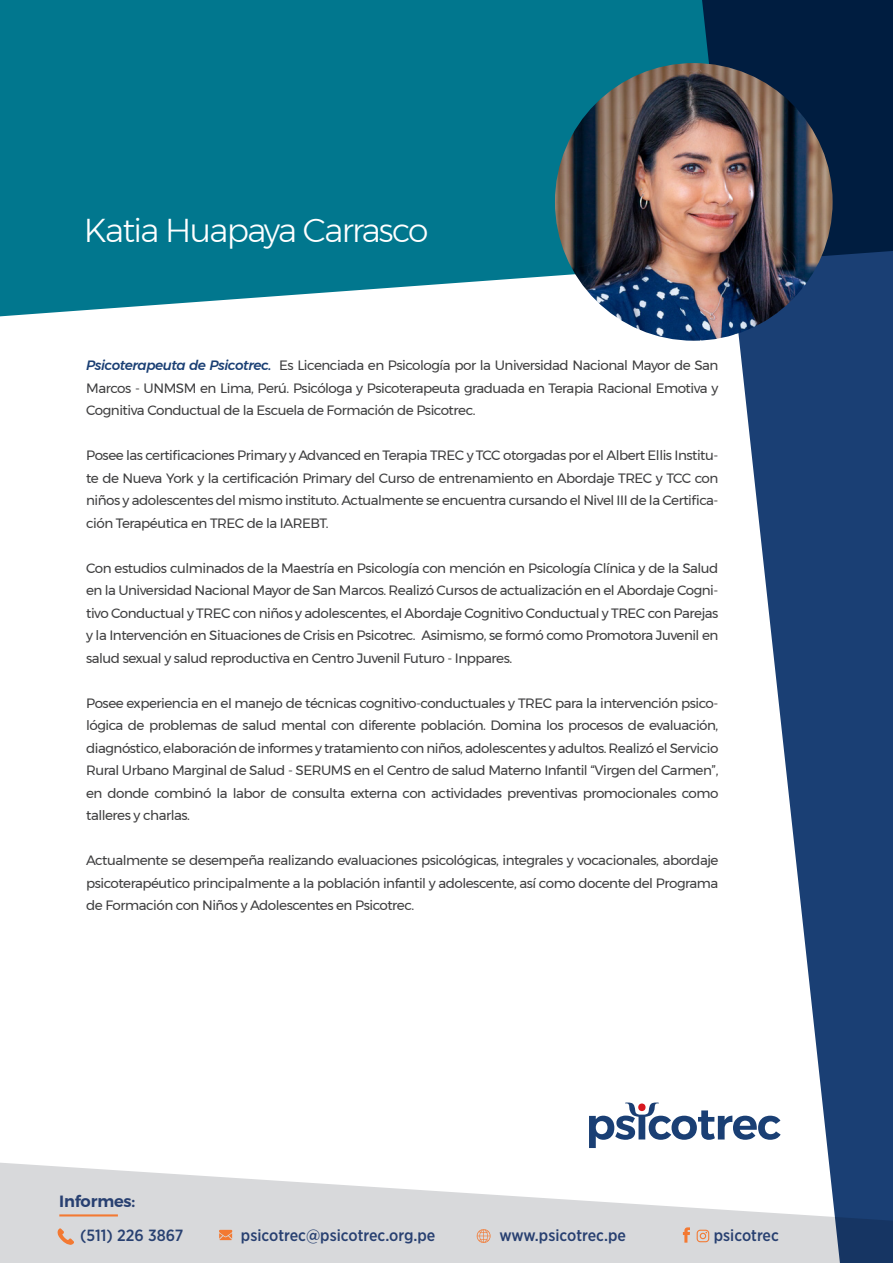
<style>
.page{position:relative;width:893px;height:1263px;background:#fff}
.page>*{position:absolute;margin:0;border:0;box-sizing:border-box;transform-origin:0 0}
.t1{font:300 33px "Montserrat";letter-spacing:-.05em;color:#fff}
.t2{font:500 16.2px "Gotham Narrow";color:#284071}
.t3{font:600 16.2px "Montserrat";letter-spacing:-.01em;color:#284071}
.t4{font:13.5px/22.5px "Montserrat";letter-spacing:-.035em;color:#3e3e3f;text-align:justify}
.s1{font-weight:500;font-style:italic;color:#1a3f74}
</style>
<div class="page">
<div style="left:0;top:0;width:702px;height:316px;background:#01778e"></div>
<svg style="left:702px;top:0;width:191px;height:1163px;fill:#1a3f74"></svg>
<svg style="left:0;top:1163px;width:893px;height:100px;fill:#d8d9db"></svg>
<svg style="left:57px;top:1228px;width:17px;height:17px"></svg>
<hr style="left:59px;top:1214px;width:59px;height:2px;background:#f37932">
<svg style="left:219px;top:1230px;width:13px;height:10px"></svg>
<svg style="left:697px;top:1230px;width:12px;height:12px"></svg>
<svg style="left:683px;top:1227px;width:7px;height:15px"></svg>
<svg style="left:589px;top:1102px;width:192px;height:46px"></svg>
<svg style="left:477px;top:1229px;width:14px;height:14px"></svg>
<img style="left:555px;top:63px;width:278px;height:278px;border-radius:139px">
<h1 class="t1" style="left:84px;top:206px;width:346px">Katia Huapaya Carrasco</h1>
<p class="t4" style="left:86px;top:354px;width:634px"><span class="s1">Psicoterapeuta de Psicotrec.</span> Es Licenciada en Psicología por la Universidad Nacional Mayor de San Marcos - UNMSM en Lima, Perú. Psicóloga y Psicoterapeuta graduada en Terapia Racional Emotiva y Cognitiva Conductual de la Escuela de Formación de Psicotrec.</p>
<p class="t4" style="left:86px;top:444px;width:634px">Posee las certificaciones Primary y Advanced en Terapia TREC y TCC otorgadas por el Albert Ellis Institu&shy;te de Nueva York y la certificación Primary del Curso de entrenamiento en Abordaje TREC y TCC con niños y adolescentes del mismo instituto. Actualmente se encuentra cursando el Nivel III de la Certifica&shy;ción Terapéutica en TREC de la IAREBT.</p>
<p class="t4" style="left:86px;top:556px;width:634px">Con estudios culminados de la Maestría en Psicología con mención en Psicología Clínica y de la Salud en la Universidad Nacional Mayor de San Marcos. Realizó Cursos de actualización en el Abordaje Cogni&shy;tivo Conductual y TREC con niños y adolescentes, el Abordaje Cognitivo Conductual y TREC con Parejas y la Intervención en Situaciones de Crisis en Psicotrec. Asimismo, se formó como Promotora Juvenil en salud sexual y salud reproductiva en Centro Juvenil Futuro - Inppares.</p>
<p class="t4" style="left:86px;top:692px;width:634px">Posee experiencia en el manejo de técnicas cognitivo-conductuales y TREC para la intervención psico&shy;lógica de problemas de salud mental con diferente población. Domina los procesos de evaluación, diagnóstico, elaboración de informes y tratamiento con niños, adolescentes y adultos. Realizó el Servicio Rural Urbano Marginal de Salud - SERUMS en el Centro de salud Materno Infantil “Virgen del Carmen”, en donde combinó la labor de consulta externa con actividades preventivas promocionales como talleres y charlas.</p>
<p class="t4" style="left:86px;top:849px;width:634px">Actualmente se desempeña realizando evaluaciones psicológicas, integrales y vocacionales, abordaje psicoterapéutico principalmente a la población infantil y adolescente, así como docente del Programa de Formación con Niños y Adolescentes en Psicotrec.</p>
<p class="t3" style="left:59px;top:1188px;width:78px">Informes:</p>
<p class="t2" style="left:80px;top:1225px;width:105px">(511) 226 3867</p>
<p class="t2" style="left:241px;top:1225px;width:196px">psicotrec@psicotrec.org.pe</p>
<p class="t2" style="left:499px;top:1225px;width:128px">www.psicotrec.pe</p>
<p class="t2" style="left:714px;top:1225px;width:67px">psicotrec</p>
</div>
